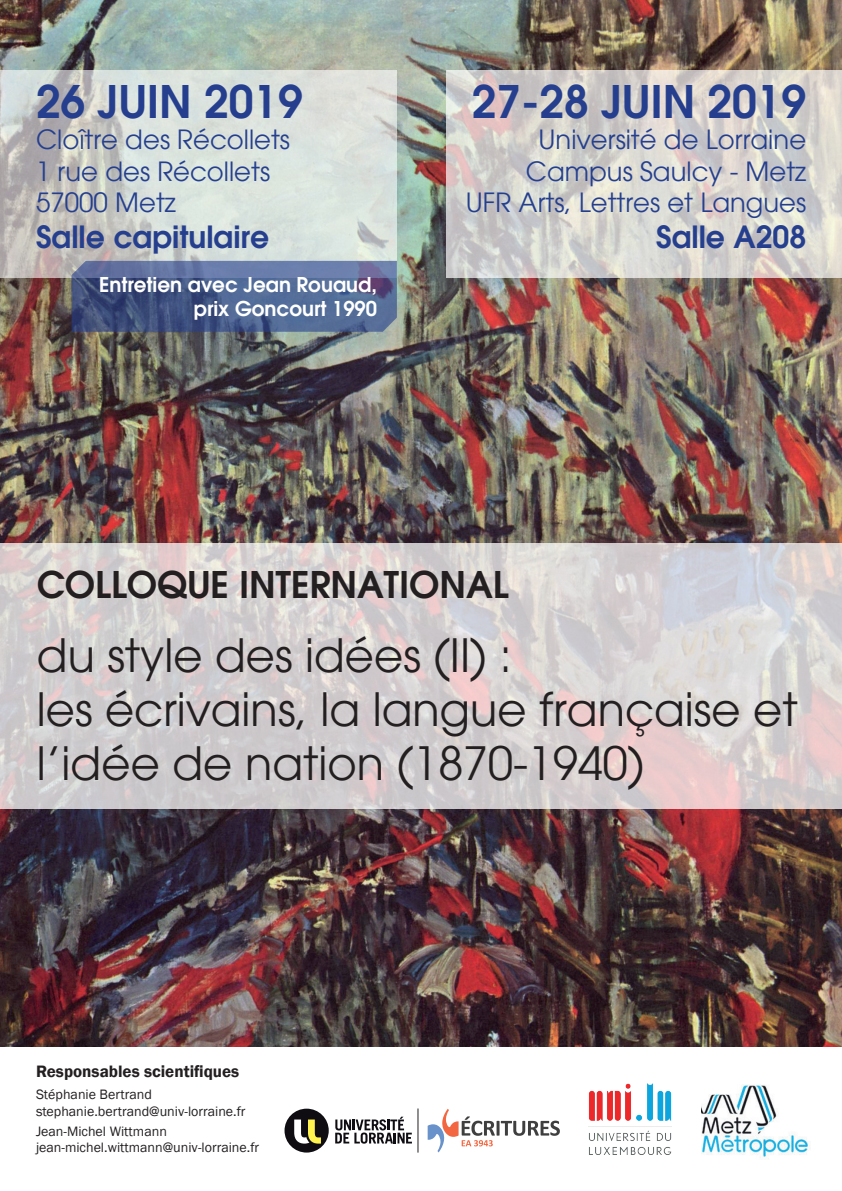
<style>
.page{position:relative;width:842px;height:1191px;background:#fff}
.page>*{position:absolute;margin:0;border:0;box-sizing:border-box;transform-origin:0 0}
.t1{font:45px/54px "Avant Garde";color:#231f20}
.t2{font:600 44px "Avant Garde";color:#253f8e}
.t3{font:600 36px "Avant Garde";color:#231f20}
.t4{font:600 30px "Avant Garde";color:#253f8e}
.t5{font:26px/31.2px "Avant Garde";color:#253f8e}
.t6{font:600 20px/24px "Avant Garde";color:#fff;text-align:right}
.t7{font:600 17px "Franklin Gothic";color:#231f20}
.t8{font:14px/16.8px "Franklin Gothic";color:#231f20}
</style>
<div class="page">
<img style="left:0;top:0;width:842px;height:1046px">
<svg style="left:0;top:543px;width:842px;height:265px"></svg>
<svg style="left:0;top:71px;width:397px;height:207px;fill:#d9e0db"></svg>
<svg style="left:335px;top:1116px;width:77px;height:27px"></svg>
<div style="left:284px;top:1108px;width:45px;height:44px;background:#0f0c12;border-radius:50%"></div>
<svg style="left:294px;top:1119px;width:27px;height:24px"></svg>
<hr style="left:418px;top:1108px;width:1px;height:44px;background:#231f20">
<svg style="left:428px;top:1108px;width:132px;height:44px"></svg>
<img style="left:588px;top:1083px;width:84px;height:71px">
<img style="left:701px;top:1084px;width:109px;height:75px">
<svg style="left:446px;top:71px;width:396px;height:207px"></svg>
<svg style="left:72px;top:261px;width:325px;height:71px"></svg>
<h2 class="t2" style="left:36px;top:73px;width:268px">26 JUIN 2019</h2>
<h3 class="t5" style="left:36px;top:124px;width:256px">Cloître des Récollets<br>1 rue des Récollets<br>57000 Metz</h3>
<h3 class="t4" style="left:36px;top:217px;width:235px">Salle capitulaire</h3>
<h3 class="t6" style="left:99px;top:272px;width:280px">Entretien avec Jean Rouaud, prix Goncourt 1990</h3>
<h2 class="t2" style="left:472px;top:73px;width:336px">27-28 JUIN 2019</h2>
<h3 class="t5" style="left:466px;top:124px;width:342px;text-align:right">Université de Lorraine<br>Campus Saulcy - Metz<br>UFR Arts, Lettres et Langues</h3>
<h3 class="t4" style="left:656px;top:217px;width:151px">Salle A208</h3>
<h3 class="t3" style="left:37px;top:561px;width:473px">COLLOQUE INTERNATIONAL</h3>
<h1 class="t1" style="left:37px;top:628px;width:762px">du style des idées (II) :<br>les écrivains, la langue française et l’idée de nation (1870-1940)</h1>
<p class="t7" style="left:36px;top:1060px;width:205px">Responsables scientifiques</p>
<p class="t8" style="left:36px;top:1086px;width:211px">Stéphanie Bertrand stephanie.bertrand@univ-lorraine.fr</p>
<p class="t8" style="left:36px;top:1122px;width:225px">Jean-Michel Wittmann jean-michel.wittmann@univ-lorraine.fr</p>
</div>
